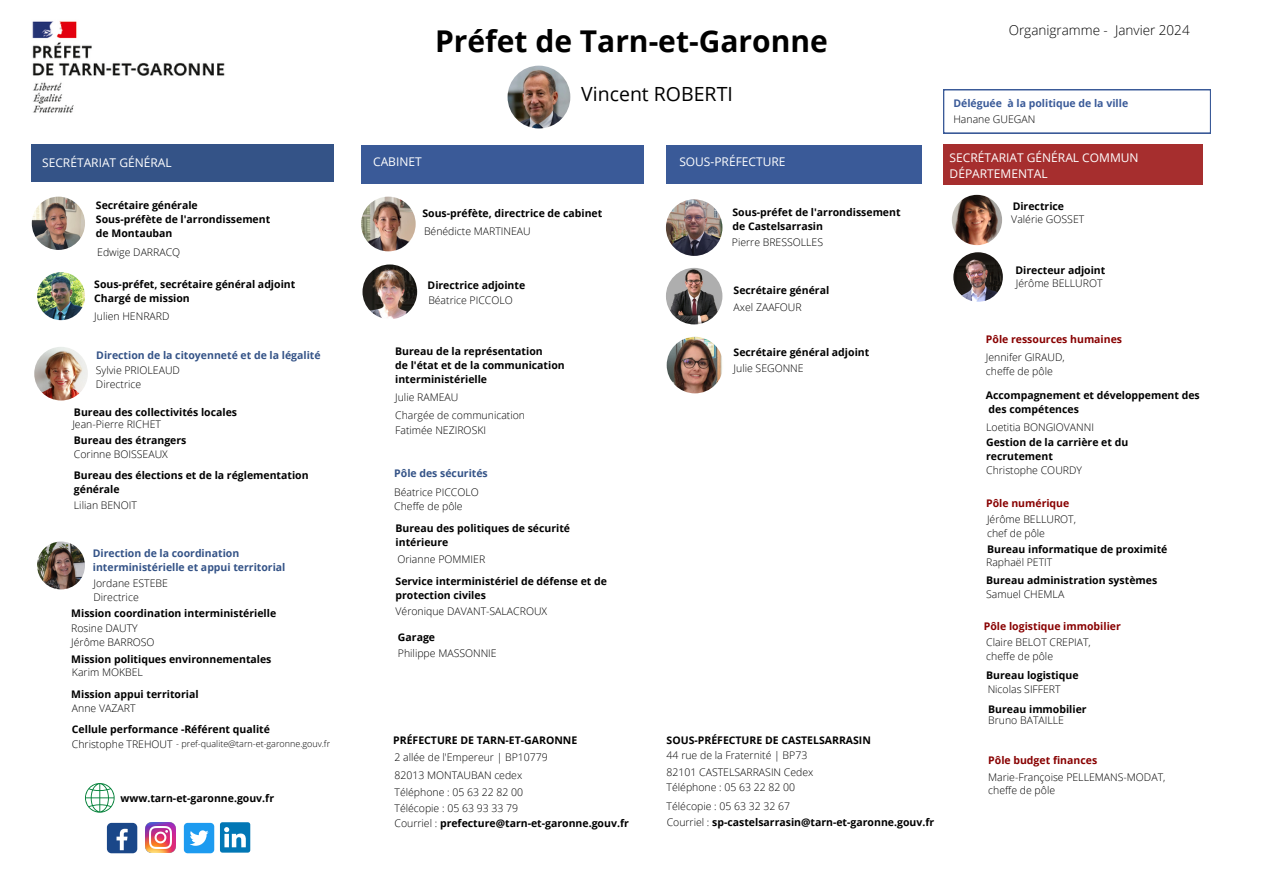
<style>
.page{position:relative;width:1263px;height:894px;background:#fff}
.page>*{position:absolute;margin:0;border:0;box-sizing:border-box;transform-origin:0 0}
.t1{font:700 30px "Open Sans";color:#000}
.t2{font:19.5px "Open Sans";color:#000}
.t3{font:300 13.5px "Open Sans";color:#000}
.t4{font:12px/16px "Open Sans";color:#fff}
.t5{font:700 10.5px/14px "Open Sans";color:#000}
.t6{font:300 10.5px "Open Sans";color:#000}
.t7{font:700 10.5px/14px "Open Sans";color:#345387}
.t8{font:700 10.5px "Open Sans";color:#800}
.t9{font:700 10.5px "Open Sans";color:#3a5a98}
.t10{font:300 9px "Open Sans";color:#000}
.s1{font-weight:300}
</style>
<div class="page">
<img style="left:32px;top:21px;width:193px;height:92px">
<img style="left:508px;top:66px;width:62px;height:62px;border-radius:50%">
<div style="left:32px;top:144px;width:301px;height:38px;background:#345387"></div>
<svg style="left:372px;top:183px;width:272px;height:1px"></svg>
<div style="left:361px;top:145px;width:283px;height:38px;background:#3a5a98"></div>
<img style="left:32px;top:196px;width:53px;height:54px;border-radius:50%">
<img style="left:361px;top:196px;width:55px;height:55px;border-radius:50%">
<div style="left:666px;top:145px;width:255px;height:39px;background:#3a5a98"></div>
<img style="left:666px;top:199px;width:56px;height:57px;border-radius:50%">
<div style="left:943px;top:144px;width:260px;height:41px;background:#a62e2e"></div>
<svg style="left:85px;top:783px;width:29px;height:29px"></svg>
<img style="left:145px;top:822px;width:31px;height:30px">
<img style="left:37px;top:541px;width:48px;height:48px;border-radius:50%">
<img style="left:34px;top:347px;width:54px;height:53px;border-radius:50%">
<img style="left:952px;top:195px;width:50px;height:50px;border-radius:50%">
<img style="left:953px;top:252px;width:50px;height:50px;border-radius:50%">
<img style="left:37px;top:272px;width:48px;height:48px;border-radius:50%">
<img style="left:362px;top:264px;width:55px;height:55px;border-radius:50%">
<svg style="left:943px;top:89px;width:268px;height:44px"></svg>
<svg style="left:220px;top:822px;width:30px;height:30px"></svg>
<img style="left:666px;top:268px;width:56px;height:56px;border-radius:50%">
<img style="left:667px;top:337px;width:56px;height:56px;border-radius:50%">
<div style="left:107px;top:822px;width:30px;height:31px;background:#1a4789;border-radius:5px"></div>
<svg style="left:117px;top:828px;width:11px;height:22px"></svg>
<div style="left:184px;top:822px;width:30px;height:31px;background:#1d9bf0;border-radius:4px"></div>
<svg style="left:190px;top:830px;width:19px;height:15px"></svg>
<h6 class="t1" style="left:435px;top:20px;width:394px">Préfet de Tarn-et-Garonne</h6>
<p class="t2" style="left:581px;top:80px;width:153px">Vincent ROBERTI</p>
<h6 class="t4" style="left:42px;top:154px;width:131px">SECRÉTARIAT GÉNÉRAL</h6>
<p class="t4" style="left:373px;top:153px;width:50px">CABINET</p>
<h4 class="t5" style="left:96px;top:198px;width:176px">Secrétaire générale<br>Sous-préfète de l'arrondissement de Montauban</h4>
<p class="t6" style="left:97px;top:244px;width:84px">Edwige DARRACQ</p>
<p class="t5" style="left:422px;top:206px;width:181px">Sous-préfète, directrice de cabinet</p>
<h6 class="t6" style="left:424px;top:224px;width:108px">Bénédicte MARTINEAU</h6>
<p class="t4" style="left:679px;top:153px;width:108px">SOUS-PRÉFECTURE</p>
<p class="t5" style="left:732px;top:205px;width:170px">Sous-préfet de l'arrondissement de Castelsarrasin</p>
<h6 class="t6" style="left:732px;top:234px;width:93px">Pierre BRESSOLLES</h6>
<p class="t3" style="left:1009px;top:21px;width:182px">Organigramme - Janvier 2024</p>
<p class="t9" style="left:953px;top:95px;width:176px">Déléguée à la politique de la ville</p>
<p class="t6" style="left:953px;top:112px;width:83px">Hanane GUEGAN</p>
<p class="t4" style="left:950px;top:149px;width:190px">SECRÉTARIAT GÉNÉRAL COMMUN<br>DÉPARTEMENTAL</p>
<p class="t6" style="left:1011px;top:212px;width:74px">Valérie GOSSET</p>
<p class="t5" style="left:1013px;top:199px;width:53px">Directrice</p>
<p class="t5" style="left:1015px;top:263px;width:91px">Directeur adjoint</p>
<p class="t5" style="left:94px;top:277px;width:203px">Sous-préfet, secrétaire général adjoint</p>
<h6 class="t6" style="left:1016px;top:275px;width:88px">Jérôme BELLUROT</h6>
<p class="t5" style="left:94px;top:291px;width:97px">Chargé de mission</p>
<h6 class="t6" style="left:94px;top:308px;width:77px">Julien HENRARD</h6>
<h6 class="t5" style="left:428px;top:278px;width:99px">Directrice adjointe</h6>
<p class="t6" style="left:428px;top:293px;width:86px">Béatrice PICCOLO</p>
<p class="t5" style="left:734px;top:283px;width:97px">Secrétaire général</p>
<p class="t6" style="left:734px;top:299px;width:70px">Axel ZAAFOUR</p>
<h6 class="t7" style="left:96px;top:348px;width:226px">Direction de la citoyenneté et de la légalité</h6>
<p class="t6" style="left:96px;top:363px;width:86px">Sylvie PRIOLEAUD</p>
<p class="t6" style="left:96px;top:377px;width:47px">Directrice</p>
<h6 class="t5" style="left:74px;top:404px;width:165px">Bureau des collectivités locales</h6>
<p class="t6" style="left:72px;top:416px;width:90px">Jean-Pierre RICHET</p>
<h4 class="t5" style="left:74px;top:433px;width:114px">Bureau des étrangers</h4>
<p class="t6" style="left:74px;top:447px;width:95px">Corinne BOISSEAUX</p>
<h6 class="t5" style="left:74px;top:468px;width:236px">Bureau des élections et de la réglementation générale</h6>
<p class="t6" style="left:74px;top:497px;width:65px">Lilian BENOIT</p>
<p class="t7" style="left:93px;top:545px;width:194px">Direction de la coordination interministérielle et appui territorial</p>
<h6 class="t6" style="left:93px;top:575px;width:76px">Jordane ESTEBE</h6>
<p class="t6" style="left:93px;top:589px;width:47px">Directrice</p>
<p class="t5" style="left:71px;top:606px;width:206px">Mission coordination interministérielle</p>
<h6 class="t6" style="left:71px;top:620px;width:68px">Rosine DAUTY</h6>
<p class="t6" style="left:71px;top:634px;width:85px">Jérôme BARROSO</p>
<p class="t5" style="left:71px;top:651px;width:202px">Mission politiques environnementales</p>
<h6 class="t6" style="left:72px;top:665px;width:73px">Karim MOKBEL</h6>
<p class="t5" style="left:71px;top:686px;width:129px">Mission appui territorial</p>
<h6 class="t6" style="left:72px;top:701px;width:65px">Anne VAZART</h6>
<h6 class="t5" style="left:72px;top:722px;width:200px">Cellule performance -Référent qualité</h6>
<p class="t6" style="left:72px;top:736px;width:102px">Christophe TREHOUT</p>
<h6 class="t10" style="left:176px;top:737px;width:155px">- pref-qualite@tarn-et-garonne.gouv.fr</h6>
<p class="t5" style="left:120px;top:790px;width:155px">www.tarn-et-garonne.gouv.fr</p>
<h4 class="t5" style="left:395px;top:344px;width:171px">Bureau de la représentation<br>de l'état et de la communication interministérielle</h4>
<p class="t6" style="left:395px;top:389px;width:65px">Julie RAMEAU</p>
<h6 class="t6" style="left:395px;top:407px;width:131px">Chargée de communication</h6>
<p class="t6" style="left:395px;top:422px;width:92px">Fatimée NEZIROSKI</p>
<p class="t7" style="left:394px;top:465px;width:95px">Pôle des sécurités</p>
<h6 class="t6" style="left:394px;top:485px;width:86px">Béatrice PICCOLO</h6>
<p class="t6" style="left:394px;top:499px;width:70px">Cheffe de pôle</p>
<h6 class="t5" style="left:396px;top:520px;width:176px">Bureau des politiques de sécurité intérieure</h6>
<p class="t6" style="left:397px;top:552px;width:89px">Orianne POMMIER</p>
<p class="t5" style="left:396px;top:573px;width:213px">Service interministériel de défense et de protection civiles</p>
<h6 class="t6" style="left:396px;top:604px;width:153px">Véronique DAVANT-SALACROUX</h6>
<p class="t6" style="left:398px;top:645px;width:100px">Philippe MASSONNIE</p>
<p class="t5" style="left:398px;top:630px;width:39px">Garage</p>
<p class="t5" style="left:393px;top:732px;width:186px">PRÉFECTURE DE TARN-ET-GARONNE</p>
<p class="t6" style="left:395px;top:749px;width:155px">2 allée de l'Empereur | BP10779</p>
<h6 class="t6" style="left:395px;top:768px;width:129px">82013 MONTAUBAN cedex</h6>
<p class="t5" style="left:395px;top:815px;width:236px"><span class="s1">Courriel :</span> prefecture@tarn-et-garonne.gouv.fr</p>
<p class="t6" style="left:395px;top:784px;width:130px">Téléphone : 05 63 22 82 00</p>
<p class="t6" style="left:395px;top:800px;width:125px">Télécopie : 05 63 93 33 79</p>
<p class="t5" style="left:734px;top:345px;width:137px">Secrétaire général adjoint</p>
<h6 class="t6" style="left:734px;top:361px;width:72px">Julie SEGONNE</h6>
<h6 class="t5" style="left:667px;top:732px;width:206px">SOUS-PRÉFECTURE DE CASTELSARRASIN</h6>
<p class="t6" style="left:667px;top:747px;width:142px">44 rue de la Fraternité | BP73</p>
<h6 class="t6" style="left:667px;top:779px;width:130px">Téléphone : 05 63 22 82 00</h6>
<p class="t6" style="left:667px;top:764px;width:148px">82101 CASTELSARRASIN Cedex</p>
<p class="t6" style="left:667px;top:798px;width:125px">Télécopie : 05 63 32 32 67</p>
<h6 class="t5" style="left:667px;top:815px;width:269px"><span class="s1">Courriel :</span> sp-castelsarrasin@tarn-et-garonne.gouv.fr</h6>
<p class="t8" style="left:986px;top:332px;width:138px">Pôle ressources humaines</p>
<h6 class="t6" style="left:986px;top:350px;width:80px">Jennifer GIRAUD,</h6>
<p class="t6" style="left:986px;top:364px;width:68px">cheffe de pôle</p>
<p class="t5" style="left:986px;top:387px;width:215px">Accompagnement et développement des des compétences</p>
<h6 class="t5" style="left:986px;top:435px;width:144px">Gestion de la carrière et du recrutement</h6>
<p class="t6" style="left:986px;top:420px;width:109px">Loetitia BONGIOVANNI</p>
<h6 class="t6" style="left:986px;top:462px;width:97px">Christophe COURDY</h6>
<p class="t8" style="left:986px;top:495px;width:85px">Pôle numérique</p>
<h6 class="t6" style="left:987px;top:512px;width:90px">Jérôme BELLUROT,</h6>
<p class="t6" style="left:987px;top:526px;width:60px">chef de pôle</p>
<h5 class="t5" style="left:987px;top:541px;width:182px">Bureau informatique de proximité</h5>
<p class="t6" style="left:986px;top:555px;width:68px">Raphaël PETIT</p>
<p class="t5" style="left:986px;top:572px;width:173px">Bureau administration systèmes</p>
<p class="t6" style="left:986px;top:586px;width:80px">Samuel CHEMLA</p>
<p class="t8" style="left:984px;top:618px;width:138px">Pôle logistique immobilier</p>
<p class="t6" style="left:986px;top:634px;width:106px">Claire BELOT CREPIAT,</p>
<p class="t6" style="left:986px;top:648px;width:68px">cheffe de pôle</p>
<h6 class="t5" style="left:986px;top:667px;width:94px">Bureau logistique</h6>
<p class="t6" style="left:988px;top:682px;width:74px">Nicolas SIFFERT</p>
<h5 class="t5" style="left:988px;top:702px;width:100px">Bureau immobilier</h5>
<p class="t6" style="left:988px;top:713px;width:77px">Bruno BATAILLE</p>
<h6 class="t8" style="left:988px;top:752px;width:110px">Pôle budget finances</h6>
<p class="t6" style="left:988px;top:769px;width:179px">Marie-Françoise PELLEMANS-MODAT,</p>
<p class="t6" style="left:988px;top:782px;width:68px">cheffe de pôle</p>
</div>
